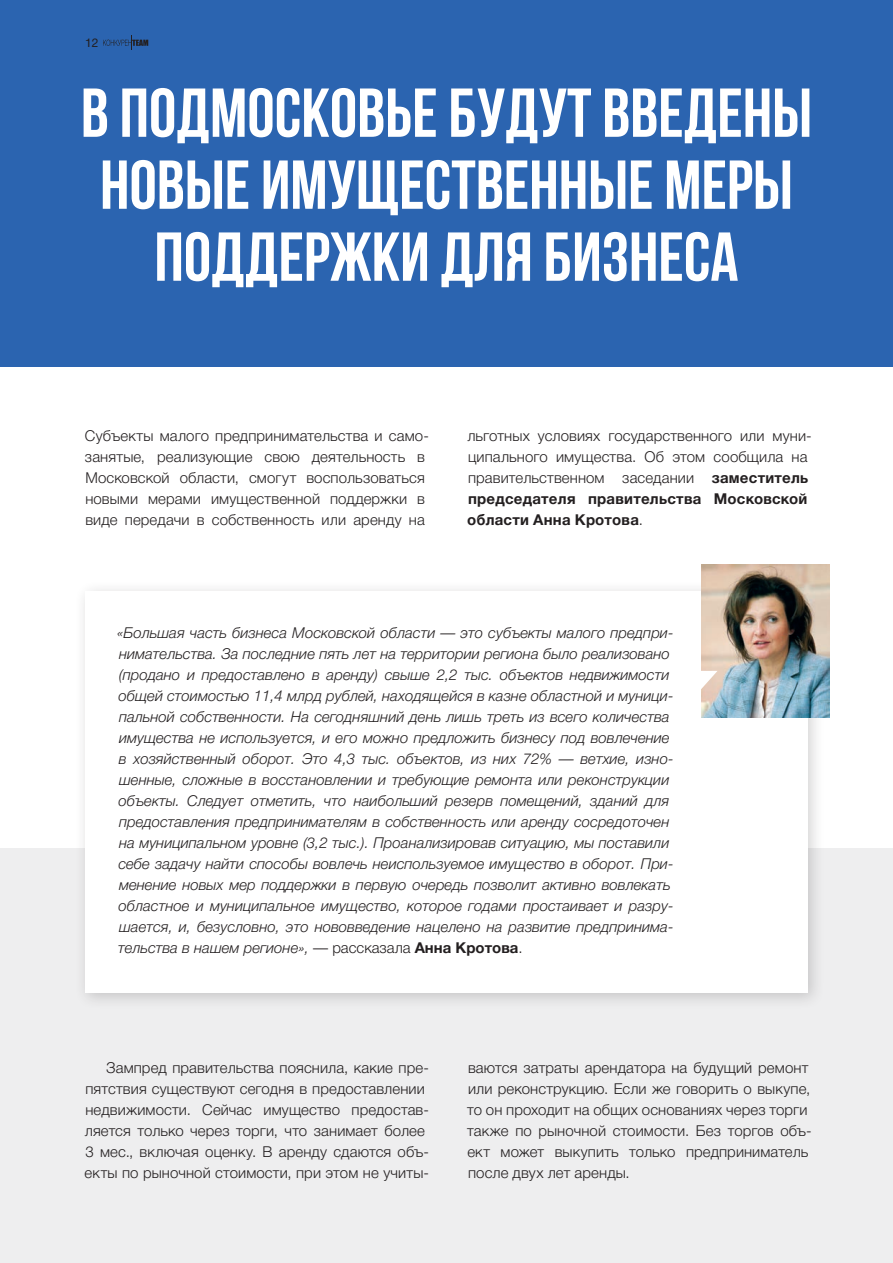
<style>
.page{position:relative;width:893px;height:1263px;background:#fff}
.page>*{position:absolute;margin:0;border:0;box-sizing:border-box;transform-origin:0 0}
.Выделение_сноски_в_с{font:700 69px/72px "Bebas Neue";color:#fff;text-align:center}
.t1{font:italic 300 15px/21px "Helvetica Neue Cyr";color:#231f20}
.t2{font:300 15px/21px "Helvetica Neue Cyr";letter-spacing:.005em;color:#231f20}
.t3{font:12px "Helvetica Neue Cyr";color:#231f20}
.s1{font-weight:700}
.s2{font-style:normal}
.s3{font-weight:700;font-style:normal}
</style>
<div class="page">
<div style="left:0;top:0;width:893px;height:366px;background:#2b64b0"></div>
<div style="left:0;top:848px;width:893px;height:415px;background:#eeeeef"></div>
<div style="left:74px;top:580px;width:751px;height:430px;background:#231f20;opacity:.2"></div>
<div style="left:85px;top:591px;width:723px;height:402px;background:#fff"></div>
<img style="left:702px;top:565px;width:127px;height:152px">
<svg style="left:701px;top:671px;width:17px;height:23px"></svg>
<svg style="left:103px;top:36px;width:45px;height:14px"></svg>
<p class="t3" style="left:85px;top:36px;width:15px">12</p>
<p class="Выделение_сноски_в_с" style="left:81px;top:76px;width:733px">В Подмосковье будут введены</p>
<p class="Выделение_сноски_в_с" style="left:100px;top:148px;width:694px">новые имущественные меры поддержки для бизнеса</p>
<p class="t2" style="left:85px;top:425px;width:345px">Субъекты малого предпринимательства и само&shy;занятые, реализующие свою деятельность в Московской области, смогут воспользоваться новыми мерами имущественной поддержки в виде передачи в собственность или аренду на</p>
<p class="t2" style="left:467px;top:425px;width:346px">льготных условиях государственного или муни&shy;ципального имущества. Об этом сообщила на правительственном заседании <span class="s1">заместитель председателя правительства Московской области Анна Кротова</span>.</p>
<p class="t1" style="left:117px;top:623px;width:558px">«Большая часть бизнеса Московской области — это субъекты малого предпри&shy;нимательства. За последние пять лет на территории региона было реализовано (продано и предоставлено в аренду) свыше 2,2 тыс. объектов недвижимости общей стоимостью 11,4 млрд рублей, находящейся в казне областной и муници&shy;пальной собственности. На сегодняшний день лишь треть из всего количества имущества не используется, и его можно предложить бизнесу под вовлечение в хозяйственный оборот. Это 4,3 тыс. объектов, из них 72% — ветхие, изно&shy;шенные, сложные в восстановлении и требующие ремонта или реконструкции объекты. Следует отметить, что наибольший резерв помещений, зданий для предоставления предпринимателям в собственность или аренду сосредоточен на муниципальном уровне (3,2 тыс.). Проанализировав ситуацию, мы поставили себе задачу найти способы вовлечь неиспользуемое имущество в оборот. При&shy;менение новых мер поддержки в первую очередь позволит активно вовлекать областное и муниципальное имущество, которое годами простаивает и разру&shy;шается, и, безусловно, это нововведение нацелено на развитие предпринима&shy;тельства в нашем регионе», <span class="s2">— рассказала</span> <span class="s3">Анна Кротова</span><span class="s2">.</span></p>
<p class="t2" style="left:85px;top:1057px;width:346px;text-indent:22px">Зампред правительства пояснила, какие пре&shy;пятствия существуют сегодня в предоставлении недвижимости. Сейчас имущество предостав&shy;ляется только через торги, что занимает более 3 мес., включая оценку. В аренду сдаются объ&shy;екты по рыночной стоимости, при этом не учиты-</p>
<p class="t2" style="left:467px;top:1057px;width:346px">ваются затраты арендатора на будущий ремонт или реконструкцию. Если же говорить о выкупе, то он проходит на общих основаниях через торги также по рыночной стоимости. Без торгов объ&shy;ект может выкупить только предприниматель после двух лет аренды.</p>
</div>
